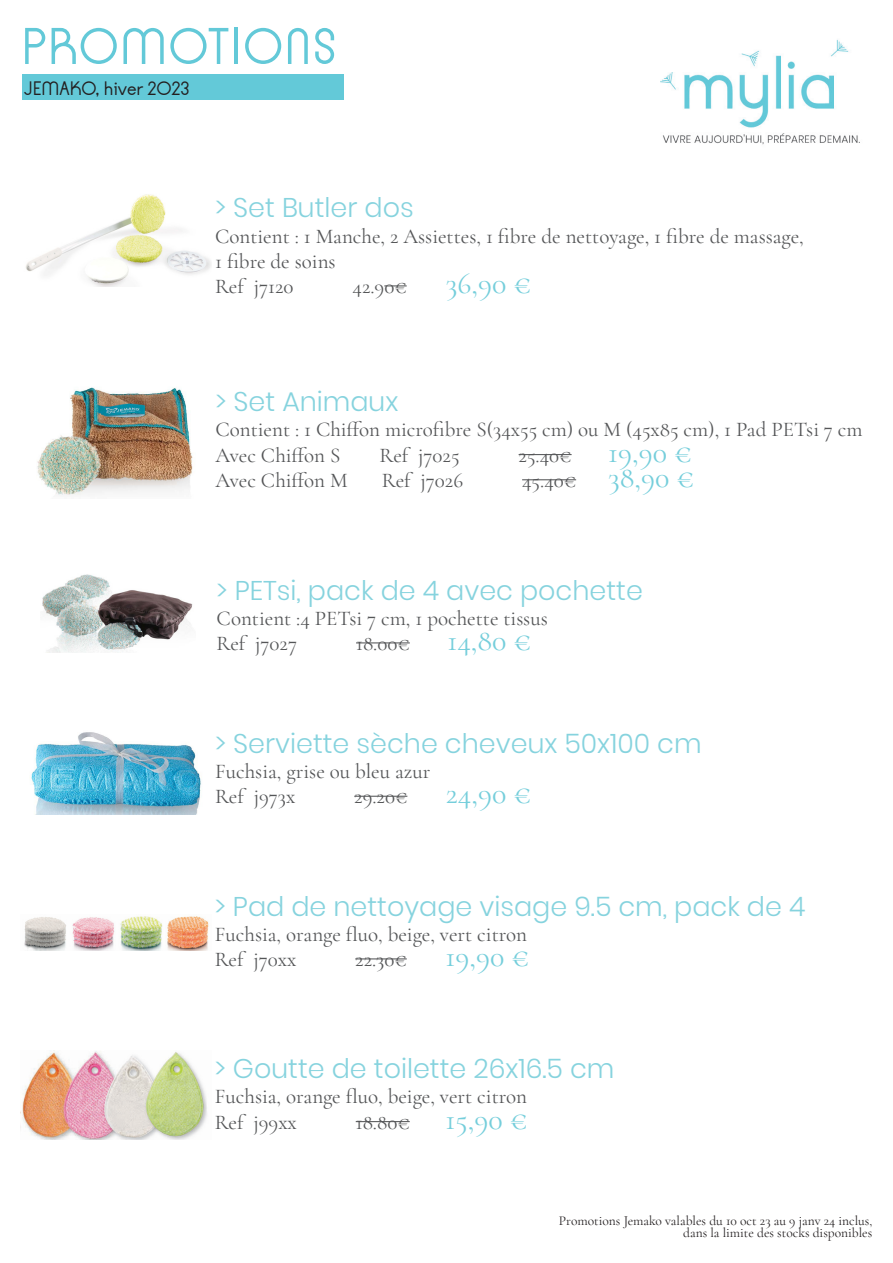
<style>
.page{position:relative;width:893px;height:1263px;background:#fff}
.page>*{position:absolute;margin:0;border:0;box-sizing:border-box;transform-origin:0 0}
.t1{font:55.5px "Kobe";letter-spacing:.02em;color:#63c9d8}
.t2{font:30px "Cormorant Garamond";color:#75cedb}
.t3{font:300 27px "Poppins";color:#86d3de}
.t4{font:21px/25.2px "Cormorant Garamond";color:#545557}
.t5{font:21px "Kobe";color:#231f20}
.t6{font:13.5px/12px "Cormorant Garamond";color:#231f20;text-align:right}
.s1{font-size:30px;color:#75cedb}
</style>
<div class="page">
<img style="left:660px;top:39px;width:200px;height:106px">
<div style="left:23px;top:75px;width:321px;height:25px;background:#63c9d8"></div>
<img style="left:26px;top:194px;width:185px;height:93px">
<svg style="left:384px;top:285px;width:23px;height:1px"></svg>
<img style="left:37px;top:387px;width:156px;height:108px">
<hr style="left:519px;top:454px;width:53px;height:1px;background:#545557">
<hr style="left:522px;top:479px;width:54px;height:1px;background:#545557">
<img style="left:31px;top:732px;width:170px;height:82px">
<hr style="left:354px;top:796px;width:53px;height:1px;background:#545557">
<img style="left:42px;top:574px;width:151px;height:78px">
<hr style="left:356px;top:642px;width:54px;height:1px;background:#545557">
<img style="left:24px;top:916px;width:185px;height:34px">
<hr style="left:355px;top:958px;width:52px;height:1px;background:#545557">
<img style="left:22px;top:1051px;width:185px;height:88px">
<hr style="left:356px;top:1121px;width:54px;height:1px;background:#545557">
<h1 class="t1" style="left:21px;top:18px;width:317px">PROMOTIONS</h1>
<p class="t5" style="left:24px;top:78px;width:168px">JEMAKO, hiver 2023</p>
<p class="t3" style="left:215px;top:192px;width:200px">&gt; Set Butler dos</p>
<p class="t4" style="left:215px;top:223px;width:590px">Contient : 1 Manche, 2 Assiettes, 1 fibre de nettoyage, 1 fibre de massage,<br>1 fibre de soins<br>Ref j7120</p>
<p class="t4" style="left:353px;top:274px;width:56px">42.90€</p>
<h2 class="t2" style="left:446px;top:265px;width:87px">36,90 €</h2>
<p class="t3" style="left:215px;top:386px;width:184px">&gt; Set Animaux</p>
<p class="t4" style="left:215px;top:417px;width:649px">Contient : 1 Chiffon microfibre S(34x55 cm) ou M (45x85 cm), 1 Pad PETsi 7 cm<br>Avec Chiffon S</p>
<p class="t4" style="left:380px;top:442px;width:82px">Ref j7025</p>
<p class="t4" style="left:519px;top:442px;width:175px">25.40€ <span class="s1">19,90 €</span></p>
<p class="t4" style="left:215px;top:467px;width:134px">Avec Chiffon M</p>
<p class="t4" style="left:382px;top:467px;width:83px">Ref j7026</p>
<p class="t4" style="left:522px;top:467px;width:174px">45.40€ <span class="s1">38,90 €</span></p>
<p class="t3" style="left:217px;top:574px;width:428px">&gt; PETsi, pack de 4 avec pochette</p>
<p class="t4" style="left:217px;top:605px;width:333px">Contient :4 PETsi 7 cm, 1 pochette tissus<br>Ref j7027</p>
<p class="t4" style="left:356px;top:630px;width:55px">18.00€</p>
<h2 class="t2" style="left:447px;top:622px;width:85px">14,80 €</h2>
<p class="t3" style="left:215px;top:728px;width:488px">&gt; Serviette sèche cheveux 50x100 cm</p>
<p class="t4" style="left:215px;top:759px;width:217px">Fuchsia, grise ou bleu azur<br>Ref j973x</p>
<p class="t4" style="left:354px;top:784px;width:55px">29.20€</p>
<h2 class="t2" style="left:446px;top:775px;width:87px">24,90 €</h2>
<p class="t3" style="left:215px;top:890px;width:592px">&gt; Pad de nettoyage visage 9.5 cm, pack de 4</p>
<p class="t4" style="left:215px;top:921px;width:314px">Fuchsia, orange fluo, beige, vert citron<br>Ref j70xx</p>
<p class="t4" style="left:355px;top:946px;width:53px">22.30€</p>
<h2 class="t2" style="left:446px;top:938px;width:85px">19,90 €</h2>
<p class="t3" style="left:215px;top:1053px;width:401px">&gt; Goutte de toilette 26x16.5 cm</p>
<p class="t4" style="left:215px;top:1084px;width:314px">Fuchsia, orange fluo, beige, vert citron<br>Ref j99xx</p>
<p class="t4" style="left:356px;top:1109px;width:173px">18.80€ <span class="s1">15,90 €</span></p>
<p class="t6" style="left:559px;top:1215px;width:315px">Promotions Jemako valables du 10 oct 23 au 9 janv 24 inclus, dans la limite des stocks disponibles</p>
</div>
